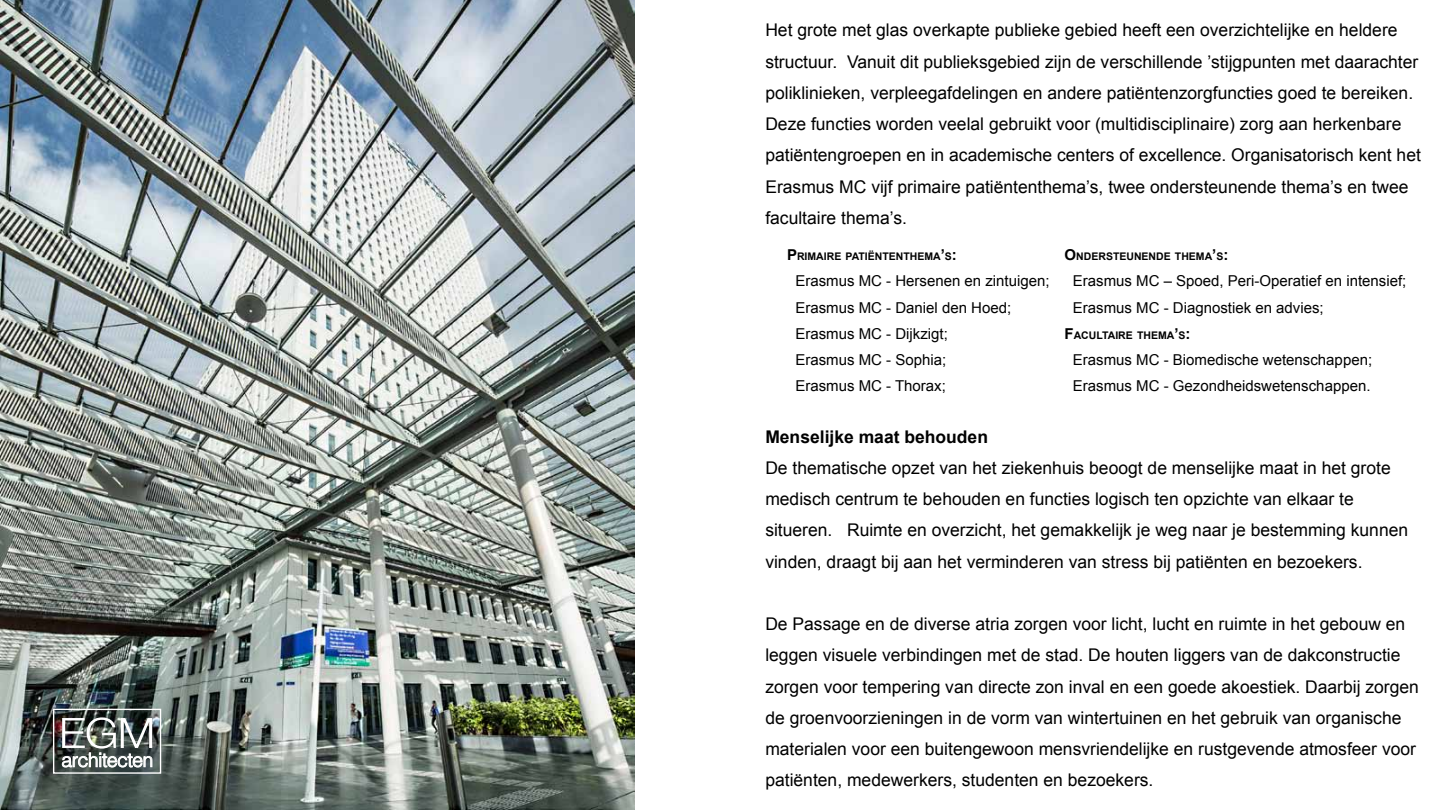
<style>
.page{position:relative;width:1440px;height:810px;background:#fff}
.page>*{position:absolute;margin:0;border:0;box-sizing:border-box;transform-origin:0 0}
.t1{font:300 19.5px "Helvetica";letter-spacing:-.025em;color:#fff}
.t2{font:17.5px/31.2px "Arial";color:#000}
.t3{font:700 17.5px "Arial";color:#000}
.t4{font:15px/26.2px "Arial";color:#000}
.t5{font:700 10.5px "Arial";color:#000}
.s1{font-size:15px}
</style>
<div class="page">
<img style="left:0;top:0;width:634px;height:810px">
<div style="left:53px;top:709px;width:108px;height:65px;border:1px solid #fff"></div>
<svg style="left:62px;top:717px;width:90px;height:50px"></svg>
<p class="t1" style="left:61px;top:748px;width:93px">architecten</p>
<p class="t2" style="left:765px;top:15px;width:657px">Het grote met glas overkapte publieke gebied heeft een overzichtelijke en heldere structuur. Vanuit dit publieksgebied zijn de verschillende ’stijgpunten met daarachter poliklinieken, verpleegafdelingen en andere patiëntenzorgfuncties goed te bereiken.<br>Deze functies worden veelal gebruikt voor (multidisciplinaire) zorg aan herkenbare patiëntengroepen en in academische centers of excellence. Organisatorisch kent het Erasmus MC vijf primaire patiëntenthema’s, twee ondersteunende thema’s en twee facultaire thema’s.</p>
<p class="t5" style="left:787px;top:249px;width:171px"><span class="s1">P</span>RIMAIRE PATIËNTENTHEMA<span class="s1">’</span>S<span class="s1">:</span></p>
<p class="t4" style="left:795px;top:268px;width:256px">Erasmus MC - Hersenen en zintuigen;<br>Erasmus MC - Daniel den Hoed;<br>Erasmus MC - Dijkzigt;<br>Erasmus MC - Sophia;<br>Erasmus MC - Thorax;</p>
<p class="t5" style="left:1065px;top:249px;width:165px"><span class="s1">O</span>NDERSTEUNENDE THEMA<span class="s1">’</span>S<span class="s1">:</span></p>
<p class="t4" style="left:1073px;top:268px;width:335px">Erasmus MC – Spoed, Peri-Operatief en intensief;<br>Erasmus MC - Diagnostiek en advies;</p>
<p class="t5" style="left:1065px;top:328px;width:127px"><span class="s1">F</span>ACULTAIRE THEMA<span class="s1">’</span>S<span class="s1">:</span></p>
<p class="t4" style="left:1073px;top:347px;width:301px">Erasmus MC - Biomedische wetenschappen;<br>Erasmus MC - Gezondheidswetenschappen.</p>
<p class="t3" style="left:765px;top:425px;width:224px">Menselijke maat behouden</p>
<p class="t2" style="left:765px;top:452px;width:644px">De thematische opzet van het ziekenhuis beoogt de menselijke maat in het grote medisch centrum te behouden en functies logisch ten opzichte van elkaar te situeren. Ruimte en overzicht, het gemakkelijk je weg naar je bestemming kunnen vinden, draagt bij aan het verminderen van stress bij patiënten en bezoekers.</p>
<p class="t2" style="left:765px;top:609px;width:655px">De Passage en de diverse atria zorgen voor licht, lucht en ruimte in het gebouw en leggen visuele verbindingen met de stad. De houten liggers van de dakconstructie zorgen voor tempering van directe zon inval en een goede akoestiek. Daarbij zorgen de groenvoorzieningen in de vorm van wintertuinen en het gebruik van organische materialen voor een buitengewoon mensvriendelijke en rustgevende atmosfeer voor patiënten, medewerkers, studenten en bezoekers.</p>
</div>
